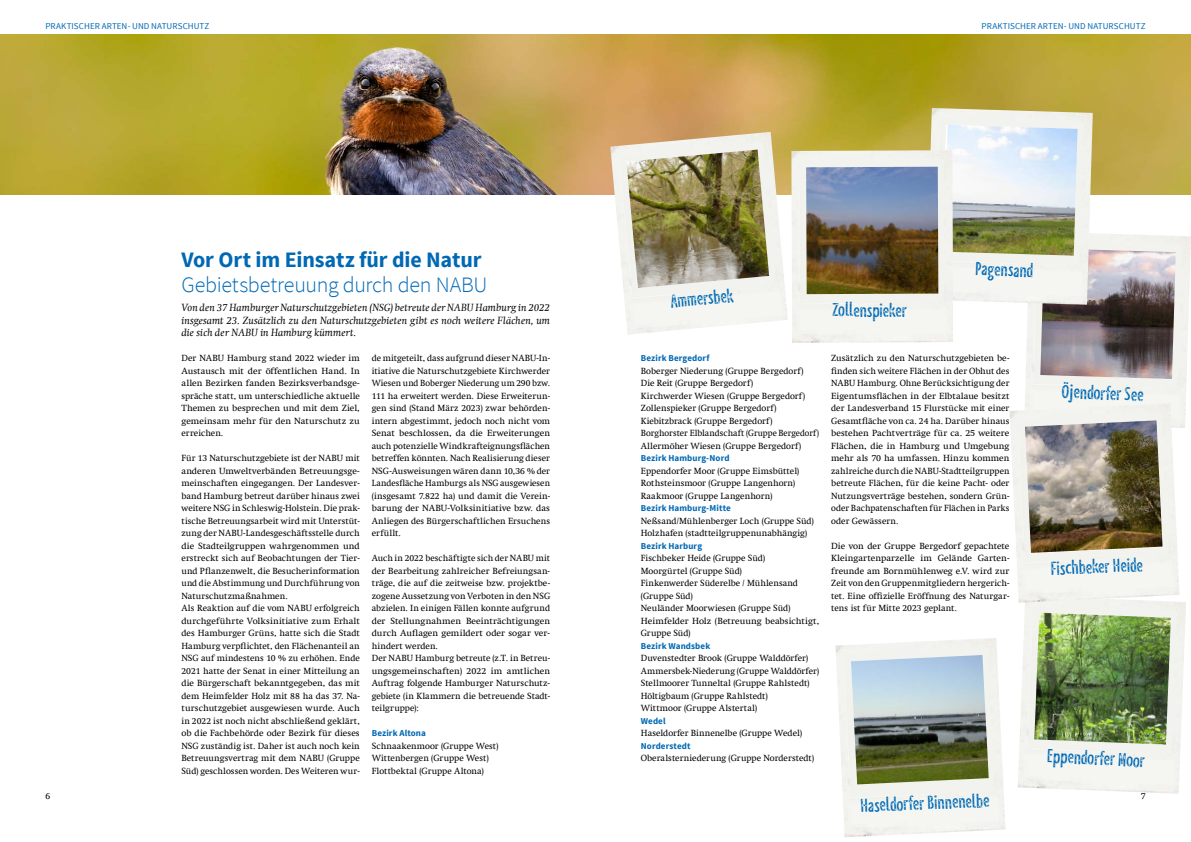
<style>
.page{position:relative;width:1191px;height:842px;background:#fff}
.page>*{position:absolute;margin:0;border:0;box-sizing:border-box;transform-origin:0 0}
.t1{font:300 22px "Source Sans Pro";letter-spacing:-.015em;color:#0069b4}
.t2{font:700 22px "Source Sans Pro";letter-spacing:-.005em;color:#0069b4}
.t3{font:20px "NABU Hand Printed";letter-spacing:-.005em;color:#0069b4}
.t4{font:italic 10.5px/12.5px "Swift Com";letter-spacing:.01em;color:#000;text-align:justify}
.t5{font:9px/12.5px "Swift Com";letter-spacing:.005em;color:#000}
.t6{font:700 9px "Source Sans Pro";letter-spacing:.01em;color:#0069b4}
.t7{font:9px "Source Sans Pro";letter-spacing:.005em;color:#0069b4}
</style>
<div class="page">
<img style="left:0;top:34px;width:1191px;height:160px">
<img style="left:1034px;top:613px;width:136px;height:131px">
<img style="left:835px;top:638px;width:170px;height:199px">
<img style="left:851px;top:655px;width:137px;height:129px">
<img style="left:926px;top:108px;width:166px;height:17px">
<img style="left:1025px;top:420px;width:137px;height:133px">
<img style="left:791px;top:150px;width:15px;height:193px">
<img style="left:806px;top:125px;width:369px;height:254px">
<img style="left:806px;top:167px;width:132px;height:127px">
<img style="left:610px;top:132px;width:178px;height:203px">
<img style="left:626px;top:150px;width:143px;height:138px">
<p class="t7" style="left:45px;top:20px;width:166px">PRAKTISCHER ARTEN- UND NATURSCHUTZ</p>
<h1 class="t2" style="left:181px;top:246px;width:302px">Vor Ort im Einsatz für die Natur</h1>
<h1 class="t1" style="left:181px;top:272px;width:307px">Gebietsbetreuung durch den NABU</h1>
<p class="t4" style="left:181px;top:301px;width:370px">Von den 37 Hamburger Naturschutzgebieten (NSG) betreute der NABU Hamburg in 2022 insgesamt 23. Zusätzlich zu den Naturschutzgebieten gibt es noch weitere Flächen, um die sich der NABU in Hamburg kümmert.</p>
<p class="t5" style="left:181px;top:352px;width:180px;text-align:justify">Der NABU Hamburg stand 2022 wieder im Austausch mit der öffentlichen Hand. In allen Bezirken fanden Bezirksverbandsge&shy;spräche statt, um unterschiedliche aktuelle Themen zu besprechen und mit dem Ziel, gemeinsam mehr für den Naturschutz zu erreichen.</p>
<p class="t5" style="left:181px;top:452px;width:180px">Für 13 Naturschutzgebiete ist der NABU mit anderen Umweltverbänden Betreuungsge&shy;meinschaften eingegangen. Der Landesver&shy;band Hamburg betreut darüber hinaus zwei weitere NSG in Schleswig-Holstein. Die prak&shy;tische Betreuungsarbeit wird mit Unterstüt&shy;zung der NABU-Landesgeschäftsstelle durch die Stadteilgruppen wahrgenommen und erstreckt sich auf Beobachtungen der Tier&shy;und Pflanzenwelt, die Besucherinformation und die Abstimmung und Durchführung von Naturschutzmaßnahmen.<br>Als Reaktion auf die vom NABU erfolgreich durchgeführte Volksinitiative zum Erhalt des Hamburger Grüns, hatte sich die Stadt Hamburg verpflichtet, den Flächenanteil an NSG auf mindestens 10 % zu erhöhen. Ende 2021 hatte der Senat in einer Mitteilung an die Bürgerschaft bekanntgegeben, das mit dem Heimfelder Holz mit 88 ha das 37. Na&shy;turschutzgebiet ausgewiesen wurde. Auch in 2022 ist noch nicht abschließend geklärt, ob die Fachbehörde oder Bezirk für dieses NSG zuständig ist. Daher ist auch noch kein Betreuungsvertrag mit dem NABU (Gruppe Süd) geschlossen worden. Des Weiteren wur-</p>
<p class="t5" style="left:372px;top:352px;width:180px;text-align:justify">de mitgeteilt, dass aufgrund dieser NABU-In&shy;itiative die Naturschutzgebiete Kirchwerder Wiesen und Boberger Niederung um 290 bzw.<br>111 ha erweitert werden. Diese Erweiterun&shy;gen sind (Stand März 2023) zwar behörden&shy;intern abgestimmt, jedoch noch nicht vom Senat beschlossen, da die Erweiterungen auch potenzielle Windkrafteignungsflächen betreffen könnten. Nach Realisierung dieser NSG-Ausweisungen wären dann 10,36 % der Landesfläche Hamburgs als NSG ausgewiesen (insgesamt 7.822 ha) und damit die Verein&shy;barung der NABU-Volksinitiative bzw. das Anliegen des Bürgerschaftlichen Ersuchens erfüllt.</p>
<p class="t5" style="left:372px;top:552px;width:180px">Auch in 2022 beschäftigte sich der NABU mit der Bearbeitung zahlreicher Befreiungsan&shy;träge, die auf die zeitweise bzw. projektbe&shy;zogene Aussetzung von Verboten in den NSG abzielen. In einigen Fällen konnte aufgrund der Stellungnahmen Beeinträchtigungen durch Auflagen gemildert oder sogar ver&shy;hindert werden.<br>Der NABU Hamburg betreute (z.T. in Betreu&shy;ungsgemeinschaften) 2022 im amtlichen Auftrag folgende Hamburger Naturschutz&shy;gebiete (in Klammern die betreuende Stadt&shy;teilgruppe):</p>
<p class="t6" style="left:372px;top:727px;width:56px">Bezirk Altona</p>
<p class="t5" style="left:372px;top:739px;width:128px">Schnaakenmoor (Gruppe West)<br>Wittenbergen (Gruppe West)<br>Flottbektal (Gruppe Altona)</p>
<p class="t7" style="left:981px;top:20px;width:166px">PRAKTISCHER ARTEN- UND NATURSCHUTZ</p>
<h2 class="t3" style="left:669px;top:290px;width:64px;rotate:-5deg">Ammersbek</h2>
<h2 class="t3" style="left:832px;top:299px;width:76px">Zollenspieker</h2>
<h2 class="t3" style="left:976px;top:258px;width:59px;rotate:2deg">Pagensand</h2>
<p class="t6" style="left:641px;top:352px;width:70px">Bezirk Bergedorf</p>
<p class="t5" style="left:641px;top:364px;width:180px">Boberger Niederung (Gruppe Bergedorf)<br>Die Reit (Gruppe Bergedorf)<br>Kirchwerder Wiesen (Gruppe Bergedorf)<br>Zollenspieker (Gruppe Bergedorf)<br>Kiebitzbrack (Gruppe Bergedorf)<br>Borghorster Elblandschaft (Gruppe Bergedorf)<br>Allermöher Wiesen (Gruppe Bergedorf)</p>
<p class="t6" style="left:641px;top:452px;width:90px">Bezirk Hamburg-Nord</p>
<p class="t5" style="left:641px;top:464px;width:160px">Eppendorfer Moor (Gruppe Eimsbüttel)<br>Rothsteinsmoor (Gruppe Langenhorn)<br>Raakmoor (Gruppe Langenhorn)</p>
<p class="t6" style="left:641px;top:502px;width:91px">Bezirk Hamburg-Mitte</p>
<p class="t5" style="left:641px;top:514px;width:174px">Neßsand/Mühlenberger Loch (Gruppe Süd)<br>Holzhafen (stadtteilgruppenunabhängig)</p>
<p class="t6" style="left:641px;top:540px;width:63px">Bezirk Harburg</p>
<p class="t5" style="left:641px;top:552px;width:180px">Fischbeker Heide (Gruppe Süd)<br>Moorgürtel (Gruppe Süd)<br>Finkenwerder Süderelbe / Mühlensand (Gruppe Süd)<br>Neuländer Moorwiesen (Gruppe Süd)<br>Heimfelder Holz (Betreuung beabsichtigt,<br>Gruppe Süd)</p>
<p class="t6" style="left:641px;top:640px;width:71px">Bezirk Wandsbek</p>
<p class="t5" style="left:641px;top:652px;width:180px">Duvenstedter Brook (Gruppe Walddörfer)<br>Ammersbek-Niederung (Gruppe Walddörfer)<br>Stellmoorer Tunneltal (Gruppe Rahlstedt)<br>Höltigbaum (Gruppe Rahlstedt)<br>Wittmoor (Gruppe Alstertal)</p>
<p class="t6" style="left:641px;top:715px;width:26px">Wedel</p>
<p class="t5" style="left:641px;top:727px;width:163px">Haseldorfer Binnenelbe (Gruppe Wedel)</p>
<p class="t6" style="left:641px;top:740px;width:51px">Norderstedt</p>
<p class="t5" style="left:641px;top:752px;width:175px">Oberalsterniederung (Gruppe Norderstedt)</p>
<p class="t5" style="left:831px;top:352px;width:180px;text-align:justify">Zusätzlich zu den Naturschutzgebieten be&shy;finden sich weitere Flächen in der Obhut des NABU Hamburg. Ohne Berücksichtigung der Eigentumsflächen in der Elbtalaue besitzt der Landesverband 15 Flurstücke mit einer Gesamtfläche von ca. 24 ha. Darüber hinaus bestehen Pachtverträge für ca. 25 weitere Flächen, die in Hamburg und Umgebung mehr als 70 ha umfassen. Hinzu kommen zahlreiche durch die NABU-Stadtteilgruppen betreute Flächen, für die keine Pacht- oder Nutzungsverträge bestehen, sondern Grün&shy;oder Bachpatenschaften für Flächen in Parks oder Gewässern.</p>
<p class="t5" style="left:831px;top:539px;width:180px;text-align:justify">Die von der Gruppe Bergedorf gepachtete Kleingartenparzelle im Gelände Garten&shy;freunde am Bornmühlenweg e.V. wird zur Zeit von den Gruppenmitgliedern hergerich&shy;tet. Eine offizielle Eröffnung des Naturgar&shy;tens ist für Mitte 2023 geplant.</p>
<h2 class="t3" style="left:1061px;top:381px;width:84px;rotate:2deg">Öjendorfer See</h2>
<h2 class="t3" style="left:1050px;top:557px;width:94px;rotate:-2deg">Fischbeker Heide</h2>
<h2 class="t3" style="left:1047px;top:745px;width:99px;rotate:3deg">Eppendorfer Moor</h2>
<p class="t5" style="left:45px;top:789px;width:6px">6</p>
<p class="t5" style="left:1140px;top:789px;width:6px">7</p>
<h2 class="t3" style="left:860px;top:794px;width:131px;rotate:-2deg">Haseldorfer Binnenelbe</h2>
</div>
